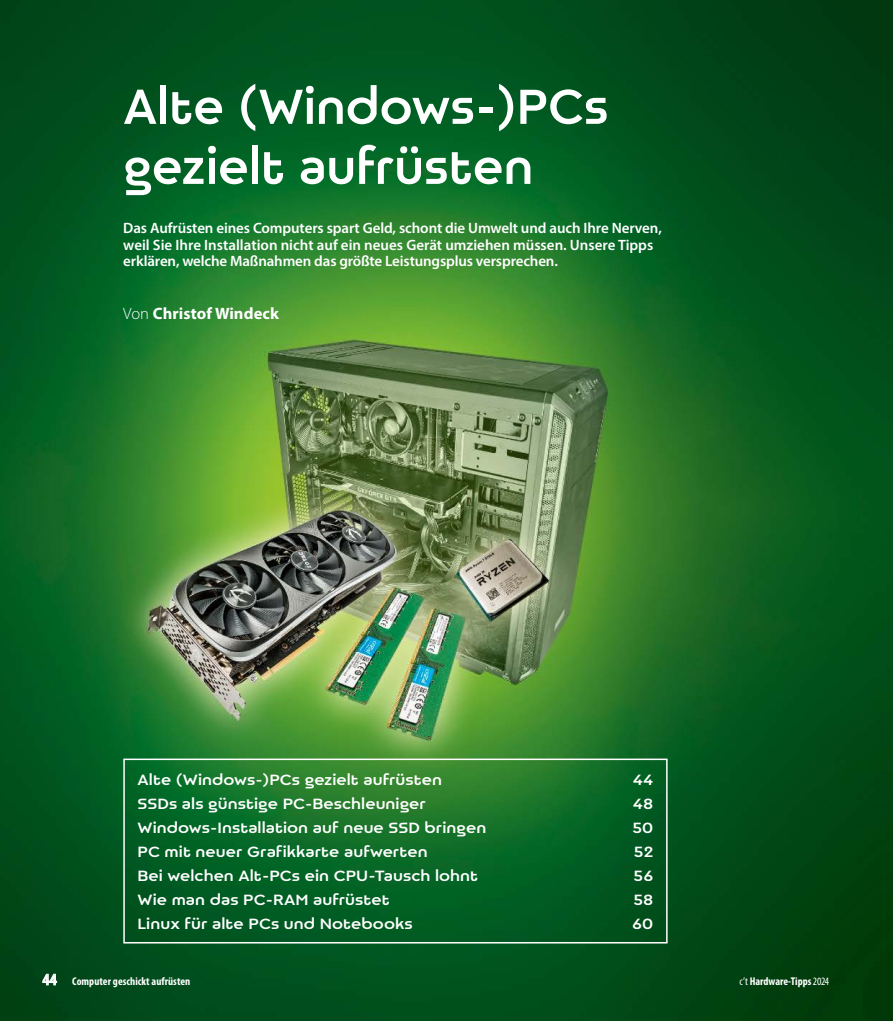
<style>
.page{position:relative;width:893px;height:1021px;background:#fff}
.page>*{position:absolute;margin:0;border:0;box-sizing:border-box;transform-origin:0 0}
.Ueberschrift-1-Weiss{font:57px/60px "Nineteenth";color:#fff}
.Inhaltskasten-Weiss{font:17.25px "Nineteenth";letter-spacing:.005em;color:#fff;scale:1.1 1}
.t1{font:700 16.5px "Myriad Pro";letter-spacing:.005em;color:#fff}
.Abstract-Weiss{font:600 15px/16.5px "Myriad Pro";letter-spacing:-.005em;color:#fff}
.t2{font:700 condensed 11.25px "Myriad Pro";letter-spacing:.005em;color:#fff}
.s1{font-weight:300}
.s2{font-family:"Helvetica Neue LT Pro";font-weight:500;font-size:15px}
.s3{font-weight:400}
</style>
<div class="page">
<img style="left:0;top:0;width:893px;height:1020px">
<div style="left:123px;top:758px;width:545px;height:185px;border:2px solid #fff"></div>
<hr style="left:892px;top:333px;width:1px;height:687px;background:#fff">
<p class="Ueberschrift-1-Weiss" style="left:123px;top:75px;width:487px">Alte (Windows-)PCs gezielt aufrüsten</p>
<p class="Abstract-Weiss" style="left:123px;top:220px;width:540px">Das Aufrüsten eines Computers spart Geld, schont die Umwelt und auch Ihre Nerven, weil Sie Ihre Installation nicht auf ein neues Gerät umziehen müssen. Unsere Tipps erklären, welche Maßnahmen das größte Leistungsplus versprechen.</p>
<p class="t1" style="left:123px;top:303px;width:157px"><span class="s1">Von</span> Christof Windeck</p>
<p class="Inhaltskasten-Weiss" style="left:138px;top:769px;width:278px">Alte (Windows-)PCs gezielt aufrüsten</p>
<p class="Inhaltskasten-Weiss" style="left:633px;top:769px;width:20px">44</p>
<p class="Inhaltskasten-Weiss" style="left:138px;top:793px;width:264px">SSDs als günstige PC-Beschleuniger</p>
<p class="Inhaltskasten-Weiss" style="left:633px;top:793px;width:20px">48</p>
<p class="Inhaltskasten-Weiss" style="left:138px;top:817px;width:319px">Windows-Installation auf neue SSD bringen</p>
<p class="Inhaltskasten-Weiss" style="left:632px;top:817px;width:20px">50</p>
<p class="Inhaltskasten-Weiss" style="left:138px;top:841px;width:265px">PC mit neuer Grafikkarte aufwerten</p>
<p class="Inhaltskasten-Weiss" style="left:634px;top:841px;width:19px">52</p>
<p class="Inhaltskasten-Weiss" style="left:138px;top:865px;width:311px">Bei welchen Alt-PCs ein CPU-Tausch lohnt</p>
<p class="Inhaltskasten-Weiss" style="left:634px;top:865px;width:19px">56</p>
<p class="Inhaltskasten-Weiss" style="left:138px;top:889px;width:231px">Wie man das PC-RAM aufrüstet</p>
<p class="Inhaltskasten-Weiss" style="left:633px;top:889px;width:20px">58</p>
<p class="Inhaltskasten-Weiss" style="left:138px;top:913px;width:252px">Linux für alte PCs und Notebooks</p>
<p class="Inhaltskasten-Weiss" style="left:632px;top:913px;width:21px">60</p>
<p class="t2" style="left:43px;top:974px;width:149px"><span class="s2">44</span> Computer geschickt aufrüsten</p>
<p class="t2" style="left:740px;top:974px;width:91px"><span class="s3">c’t</span> Hardware-Tipps <span class="s3">2024</span></p>
</div>
